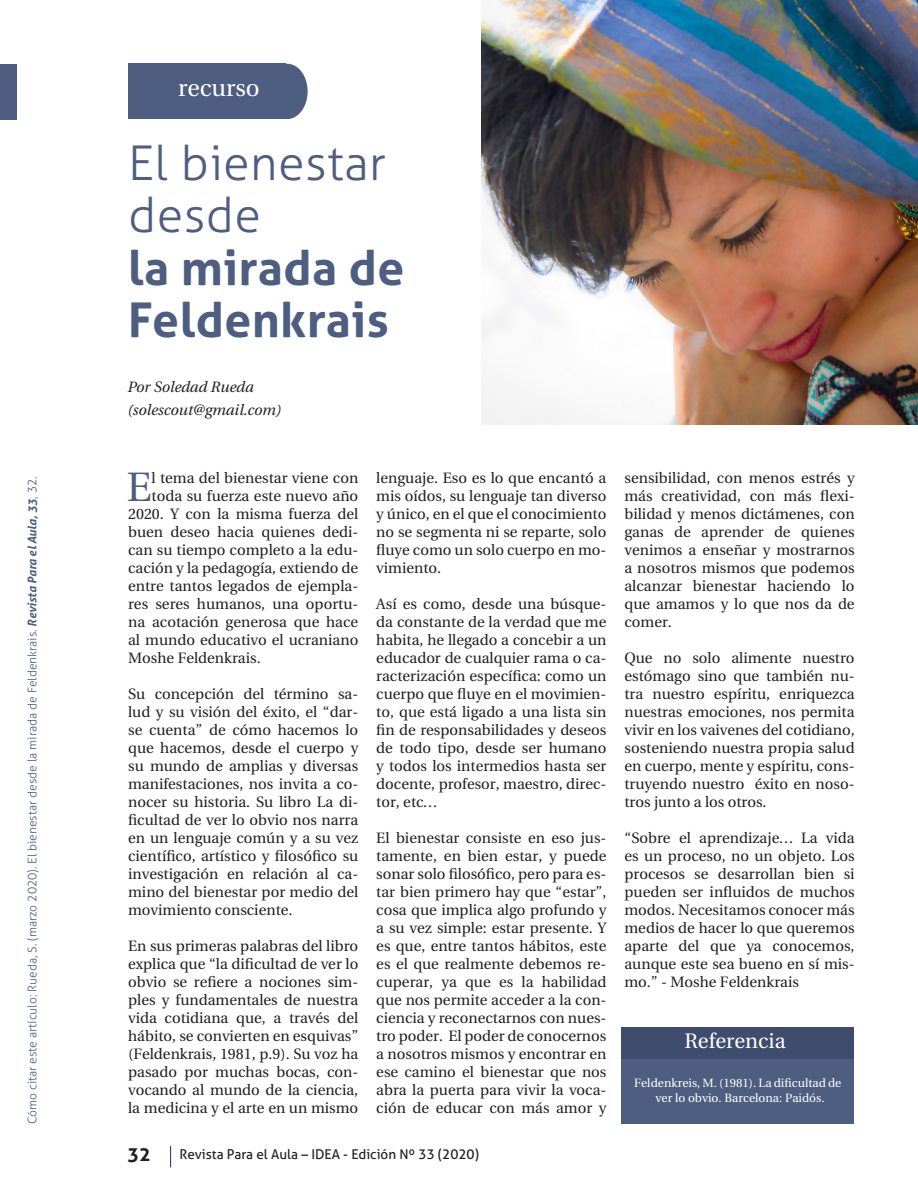
<style>
.page{position:relative;width:918px;height:1188px;background:#fff}
.page>*{position:absolute;margin:0;border:0;box-sizing:border-box;transform-origin:0 0}
.t1{font:700 48px "Aller";letter-spacing:.01em;color:#4e5e80}
.t2{font:300 48px "Aller";letter-spacing:.01em;color:#4e5e80}
.t3{font:40.95px "Linguistics Pro";color:#4e5e80}
.t4{font:24px "Linguistics Pro";color:#fff}
.t5{font:21px "Linguistics Pro";color:#fff}
.t6{font:700 19.5px "Aller";color:#231f20}
.t7{font:15px/18px "Linguistics Pro";color:#231f20;text-align:justify}
.t8{font:italic 15px "Linguistics Pro";color:#231f20}
.t9{font:13.5px "Aller";color:#231f20}
.t10{font:300 12px "Aller";color:#4e5e80}
.t11{font:12px/14.4px "Linguistics Pro";color:#fff;text-align:center}
.s1{font-weight:700;font-style:italic}
</style>
<div class="page">
<svg style="left:170px;top:1146px;width:1px;height:21px"></svg>
<img style="left:482px;top:0;width:436px;height:424px">
<div style="left:128px;top:64px;width:158px;height:55px;background:#4e5e80"></div>
<svg style="left:267px;top:64px;width:41px;height:55px"></svg>
<div style="left:264px;top:64px;width:41px;height:55px;background:#4e5e80;border-radius:50%"></div>
<div style="left:0;top:64px;width:16px;height:55px;background:#4e5e80"></div>
<div style="left:621px;top:1056px;width:233px;height:68px;background:#4e5e80"></div>
<div style="left:621px;top:1027px;width:233px;height:32px;background:#3e4d6e"></div>
<p class="t10" style="left:25px;top:1124px;width:650px;rotate:-90deg">Cómo citar este artículo: Rueda, S. (marzo 2020). El bienestar desde la mirada de Feldenkrais. <span class="s1">Revista Para el Aula, 33</span>, 32.</p>
<p class="t4" style="left:178px;top:70px;width:83px">recurso</p>
<p class="t2" style="left:128px;top:134px;width:259px">El bienestar</p>
<p class="t2" style="left:128px;top:187px;width:134px">desde</p>
<p class="t1" style="left:128px;top:238px;width:278px">la mirada de</p>
<p class="t1" style="left:128px;top:291px;width:262px">Feldenkrais</p>
<p class="t8" style="left:127px;top:375px;width:128px">Por Soledad Rueda</p>
<p class="t8" style="left:127px;top:398px;width:155px">(solescout@gmail.com)</p>
<p class="t3" style="left:127px;top:456px;width:26px">E</p>
<p class="t7" style="left:152px;top:469px;width:208px">l tema del bienestar viene con</p>
<p class="t7" style="left:152px;top:487px;width:208px">toda su fuerza este nuevo año</p>
<p class="t7" style="left:128px;top:505px;width:232px">2020. Y con la misma fuerza del</p>
<p class="t7" style="left:128px;top:523px;width:232px">buen deseo hacia quienes dedi-</p>
<p class="t7" style="left:128px;top:541px;width:232px">can su tiempo completo a la edu-</p>
<p class="t7" style="left:128px;top:559px;width:232px">cación y la pedagogía, extiendo de</p>
<p class="t7" style="left:128px;top:577px;width:232px">entre tantos legados de ejempla-</p>
<p class="t7" style="left:128px;top:595px;width:232px">res seres humanos, una oportu-</p>
<p class="t7" style="left:128px;top:613px;width:232px">na acotación generosa que hace</p>
<p class="t7" style="left:128px;top:631px;width:232px">al mundo educativo el ucraniano</p>
<p class="t7" style="left:128px;top:649px;width:134px">Moshe Feldenkrais.</p>
<p class="t7" style="left:128px;top:685px;width:232px">Su concepción del término sa&shy;lud y su visión del éxito, el “dar&shy;se cuenta” de cómo hacemos lo que hacemos, desde el cuerpo y su mundo de amplias y diversas manifestaciones, nos invita a co&shy;nocer su historia. Su libro La di&shy;ficultad de ver lo obvio nos narra en un lenguaje común y a su vez científico, artístico y filosófico su investigación en relación al ca&shy;mino del bienestar por medio del movimiento consciente.</p>
<p class="t7" style="left:128px;top:937px;width:232px">En sus primeras palabras del libro explica que “la dificultad de ver lo obvio se refiere a nociones sim&shy;ples y fundamentales de nuestra vida cotidiana que, a través del hábito, se convierten en esquivas” (Feldenkrais, 1981, p.9). Su voz ha pasado por muchas bocas, con&shy;vocando al mundo de la ciencia, la medicina y el arte en un mismo</p>
<p class="t7" style="left:376px;top:469px;width:232px">lenguaje. Eso es lo que encantó a mis oídos, su lenguaje tan diverso y único, en el que el conocimiento no se segmenta ni se reparte, solo fluye como un solo cuerpo en mo&shy;vimiento.</p>
<p class="t7" style="left:376px;top:595px;width:232px">Así es como, desde una búsque&shy;da constante de la verdad que me habita, he llegado a concebir a un educador de cualquier rama o ca&shy;racterización específica: como un cuerpo que fluye en el movimien&shy;to, que está ligado a una lista sin fin de responsabilidades y deseos de todo tipo, desde ser humano y todos los intermedios hasta ser docente, profesor, maestro, direc&shy;tor, etc…</p>
<p class="t7" style="left:376px;top:829px;width:232px">El bienestar consiste en eso jus&shy;tamente, en bien estar, y puede sonar solo filosófico, pero para es&shy;tar bien primero hay que “estar”, cosa que implica algo profundo y a su vez simple: estar presente. Y es que, entre tantos hábitos, este es el que realmente debemos re&shy;cuperar, ya que es la habilidad que nos permite acceder a la con&shy;ciencia y reconectarnos con nues&shy;tro poder. El poder de conocernos a nosotros mismos y encontrar en ese camino el bienestar que nos abra la puerta para vivir la voca&shy;ción de educar con más amor y</p>
<h3 class="t6" style="left:128px;top:1142px;width:25px">32</h3>
<p class="t9" style="left:180px;top:1146px;width:301px">Revista Para el Aula – IDEA - Edición Nº 33 (2020)</p>
<p class="t7" style="left:624px;top:469px;width:232px">sensibilidad, con menos estrés y más creatividad, con más flexi&shy;bilidad y menos dictámenes, con ganas de aprender de quienes venimos a enseñar y mostrarnos a nosotros mismos que podemos alcanzar bienestar haciendo lo que amamos y lo que nos da de comer.</p>
<p class="t7" style="left:624px;top:649px;width:232px">Que no solo alimente nuestro estómago sino que también nu&shy;tra nuestro espíritu, enriquezca nuestras emociones, nos permita vivir en los vaivenes del cotidiano, sosteniendo nuestra propia salud en cuerpo, mente y espíritu, cons&shy;truyendo nuestro éxito en noso&shy;tros junto a los otros.</p>
<p class="t7" style="left:624px;top:829px;width:232px">“Sobre el aprendizaje… La vida es un proceso, no un objeto. Los procesos se desarrollan bien si pueden ser influidos de muchos modos. Necesitamos conocer más medios de hacer lo que queremos aparte del que ya conocemos, aunque este sea bueno en sí mis&shy;mo.” - Moshe Feldenkrais</p>
<p class="t5" style="left:684px;top:1025px;width:103px">Referencia</p>
<p class="t11" style="left:634px;top:1076px;width:209px">Feldenkreis, M. (1981). La dificultad de ver lo obvio. Barcelona: Paidós.</p>
</div>
